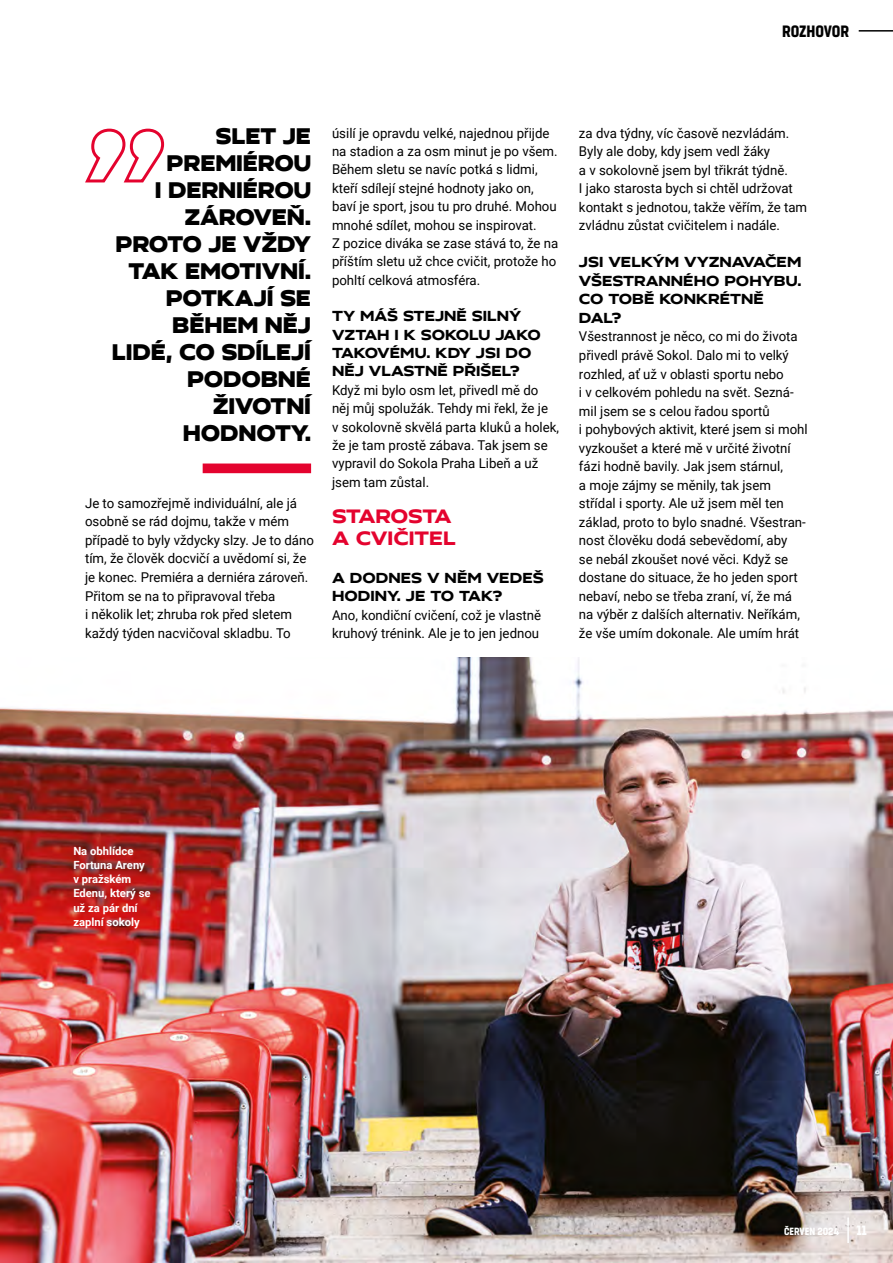
<style>
.page{position:relative;width:893px;height:1263px;background:#fff}
.page>*{position:absolute;margin:0;border:0;box-sizing:border-box;transform-origin:0 0}
.t1{font:900 21px/27px "Hrot Premium";letter-spacing:-.01em;color:#000;text-align:right;scale:.92 1}
.t2{font:700 18px/21.3px "Hrot Premium";letter-spacing:-.01em;color:#e4032e}
.t3{font:16.5px "Sokol Tyrs";color:#000}
.t4{font:13.5px/18.5px "Roboto";color:#000}
.t5{font:700 13.5px/18.3px "Hrot Premium";color:#000}
.t6{font:13.5px "Sokol Tyrs";color:#fff}
.t7{font:700 11.25px/14.2px "Roboto";color:#fff}
.t8{font:10.5px "Sokol Tyrs";color:#fff}
</style>
<div class="page">
<img style="left:0;top:657px;width:893px;height:606px">
<div style="left:203px;top:463px;width:108px;height:10px;background:#e4032e"></div>
<svg style="left:85px;top:128px;width:80px;height:55px"></svg>
<hr style="left:859px;top:30px;width:34px;height:2px;background:#000">
<hr style="left:847px;top:1217px;width:2px;height:26px;background:#fff">
<p class="t3" style="left:782px;top:22px;width:67px">ROZHOVOR</p>
<h1 class="t1" style="left:112px;top:123px;width:218px">SLET JE<br>PREMIÉROU<br>I DERNIÉROU<br>ZÁROVEŇ.<br>PROTO JE VŽDY<br>TAK EMOTIVNÍ.<br>POTKAJÍ SE<br>BĚHEM NĚJ<br>LIDÉ, CO SDÍLEJÍ<br>PODOBNÉ<br>ŽIVOTNÍ<br>HODNOTY.</h1>
<p class="t4" style="left:85px;top:493px;width:230px">Je to samozřejmě individuální, ale já osobně se rád dojmu, takže v mém případě to byly vždycky slzy. Je to dáno tím, že člověk docvičí a uvědomí si, že je konec. Premiéra a derniéra zároveň.<br>Přitom se na to připravoval třeba<br>i několik let; zhruba rok před sletem každý týden nacvičoval skladbu. To</p>
<p class="t4" style="left:332px;top:123px;width:228px">úsilí je opravdu velké, najednou přijde na stadion a za osm minut je po všem.<br>Během sletu se navíc potká s lidmi, kteří sdílejí stejné hodnoty jako on, baví je sport, jsou tu pro druhé. Mohou mnohé sdílet, mohou se inspirovat.<br>Z pozice diváka se zase stává to, že na příštím sletu už chce cvičit, protože ho pohltí celková atmosféra.</p>
<p class="t5" style="left:332px;top:307px;width:210px">TY MÁŠ STEJNĚ SILNÝ<br>VZTAH I K SOKOLU JAKO<br>TAKOVÉMU. KDY JSI DO<br>NĚJ VLASTNĚ PŘIŠEL?</p>
<p class="t4" style="left:332px;top:380px;width:229px">Když mi bylo osm let, přivedl mě do něj můj spolužák. Tehdy mi řekl, že je<br>v sokolovně skvělá parta kluků a holek, že je tam prostě zábava. Tak jsem se vypravil do Sokola Praha Libeň a už jsem tam zůstal.</p>
<h2 class="t2" style="left:332px;top:506px;width:126px">STAROSTA<br>A CVIČITEL</h2>
<p class="t5" style="left:332px;top:569px;width:213px">A DODNES V NĚM VEDEŠ<br>HODINY. JE TO TAK?</p>
<p class="t4" style="left:332px;top:605px;width:211px">Ano, kondiční cvičení, což je vlastně kruhový trénink. Ale je to jen jednou</p>
<p class="t4" style="left:579px;top:123px;width:230px">za dva týdny, víc časově nezvládám.<br>Byly ale doby, kdy jsem vedl žáky<br>a v sokolovně jsem byl třikrát týdně.<br>I jako starosta bych si chtěl udržovat kontakt s jednotou, takže věřím, že tam zvládnu zůstat cvičitelem i nadále.</p>
<p class="t5" style="left:579px;top:253px;width:224px">JSI VELKÝM VYZNAVAČEM<br>VŠESTRANNÉHO POHYBU.<br>CO TOBĚ KONKRÉTNĚ<br>DAL?</p>
<p class="t4" style="left:579px;top:327px;width:230px">Všestrannost je něco, co mi do života přivedl právě Sokol. Dalo mi to velký rozhled, ať už v oblasti sportu nebo<br>i v celkovém pohledu na svět. Sezná&shy;mil jsem se s celou řadou sportů<br>i pohybových aktivit, které jsem si mohl vyzkoušet a které mě v určité životní fázi hodně bavily. Jak jsem stárnul,<br>a moje zájmy se měnily, tak jsem střídal i sporty. Ale už jsem měl ten základ, proto to bylo snadné. Všestran&shy;nost člověku dodá sebevědomí, aby<br>se nebál zkoušet nové věci. Když se dostane do situace, že ho jeden sport nebaví, nebo se třeba zraní, ví, že má na výběr z dalších alternativ. Neříkám, že vše umím dokonale. Ale umím hrát</p>
<p class="t7" style="left:73px;top:843px;width:79px">Na obhlídce<br>Fortuna Areny v pražském<br>Edenu, který se už za pár dní zaplní sokoly</p>
<p class="t8" style="left:784px;top:1226px;width:57px">ČERVEN 2024</p>
<p class="t6" style="left:857px;top:1223px;width:11px">11</p>
</div>
